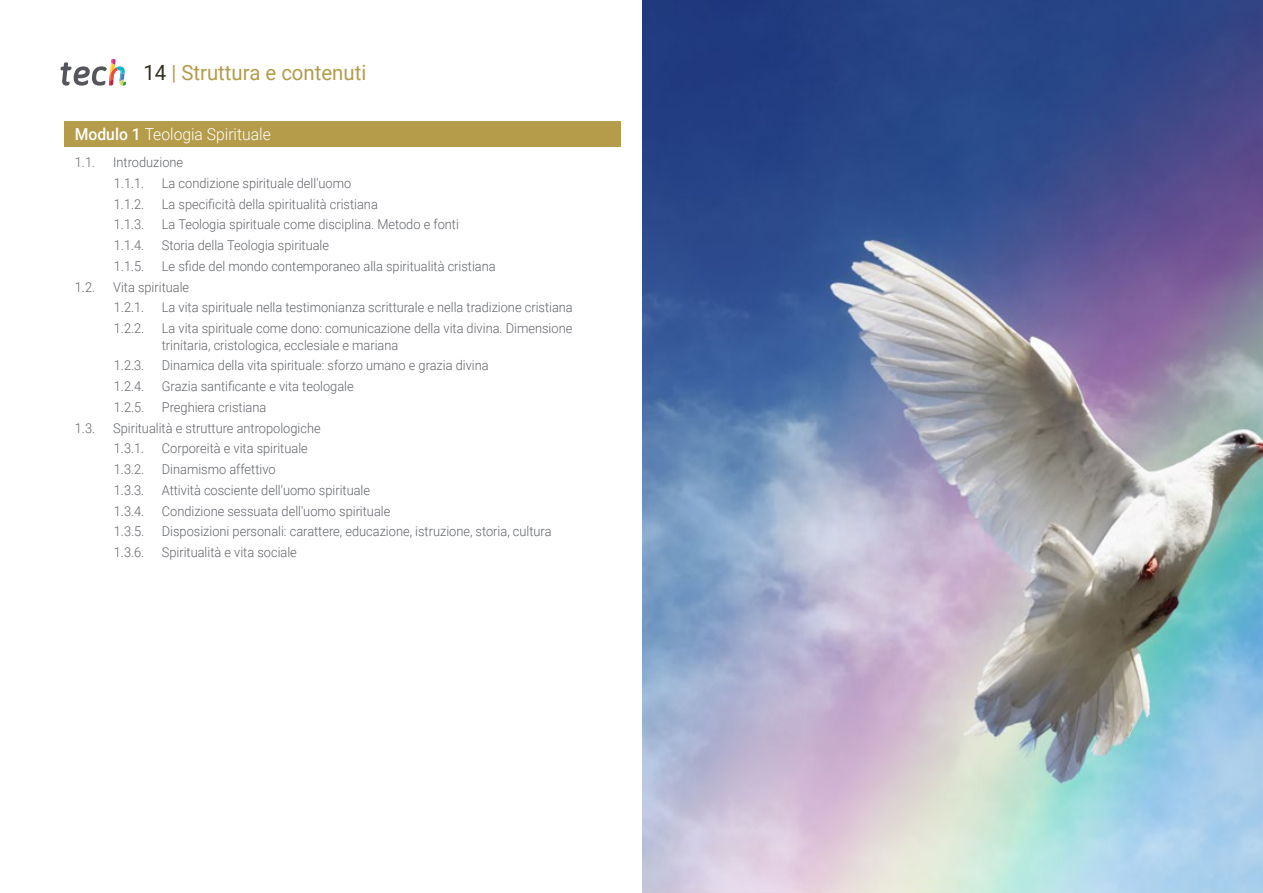
<style>
.page{position:relative;width:1263px;height:893px;background:#fff}
.page>*{position:absolute;margin:0;border:0;box-sizing:border-box;transform-origin:0 0}
.t1{font:21px "Roboto";color:#b49c4b}
.t2{font:300 16.5px "Roboto";color:#fff;scale:.95 1}
.t3{font:300 13.5px/20.7px "Roboto";color:#61646a;scale:.95 1}
.s1{color:#312e20}
.s2{font-weight:500}
</style>
<div class="page">
<div style="left:64px;top:121px;width:557px;height:25px;background:#b49c4b"></div>
<img style="left:642px;top:0;width:621px;height:893px">
<svg style="left:61px;top:59px;width:65px;height:27px"></svg>
<h1 class="t1" style="left:144px;top:57px;width:224px"><span class="s1">14</span> | Struttura e contenuti</h1>
<p class="t2" style="left:75px;top:123px;width:208px"><span class="s2">Modulo 1</span> Teologia Spirituale</p>
<p class="t3" style="left:75px;top:151px;width:23px">1.1.</p>
<p class="t3" style="left:113px;top:151px;width:75px">Introduzione<br>1.1.1.</p>
<p class="t3" style="left:162px;top:172px;width:201px">La condizione spirituale dell'uomo</p>
<p class="t3" style="left:114px;top:193px;width:34px">1.1.2.</p>
<p class="t3" style="left:162px;top:193px;width:229px">La specificità della spiritualità cristiana</p>
<p class="t3" style="left:114px;top:214px;width:34px">1.1.3.</p>
<p class="t3" style="left:162px;top:214px;width:314px">La Teologia spirituale come disciplina. Metodo e fonti</p>
<p class="t3" style="left:114px;top:234px;width:34px">1.1.4.</p>
<p class="t3" style="left:162px;top:234px;width:178px">Storia della Teologia spirituale</p>
<p class="t3" style="left:114px;top:255px;width:34px">1.1.5.</p>
<p class="t3" style="left:162px;top:255px;width:353px">Le sfide del mondo contemporaneo alla spiritualità cristiana</p>
<p class="t3" style="left:75px;top:276px;width:23px">1.2.</p>
<p class="t3" style="left:113px;top:276px;width:82px">Vita spirituale<br>1.2.1.</p>
<p class="t3" style="left:162px;top:297px;width:434px">La vita spirituale nella testimonianza scritturale e nella tradizione cristiana</p>
<p class="t3" style="left:114px;top:317px;width:34px">1.2.2.</p>
<p class="t3" style="left:162px;top:320px;width:434px;line-height:16.5px">La vita spirituale come dono: comunicazione della vita divina. Dimensione trinitaria, cristologica, ecclesiale e mariana</p>
<p class="t3" style="left:114px;top:355px;width:34px">1.2.3.</p>
<p class="t3" style="left:162px;top:355px;width:345px">Dinamica della vita spirituale: sforzo umano e grazia divina</p>
<p class="t3" style="left:114px;top:375px;width:34px">1.2.4.</p>
<p class="t3" style="left:162px;top:375px;width:203px">Grazia santificante e vita teologale</p>
<p class="t3" style="left:114px;top:396px;width:34px">1.2.5.</p>
<p class="t3" style="left:162px;top:396px;width:112px">Preghiera cristiana</p>
<p class="t3" style="left:75px;top:417px;width:23px">1.3.</p>
<p class="t3" style="left:113px;top:417px;width:220px">Spiritualità e strutture antropologiche<br>1.3.1.</p>
<p class="t3" style="left:162px;top:438px;width:155px">Corporeità e vita spirituale</p>
<p class="t3" style="left:114px;top:458px;width:34px">1.3.2.</p>
<p class="t3" style="left:162px;top:458px;width:121px">Dinamismo affettivo</p>
<p class="t3" style="left:114px;top:479px;width:34px">1.3.3.</p>
<p class="t3" style="left:162px;top:479px;width:221px">Attività cosciente dell'uomo spirituale</p>
<p class="t3" style="left:114px;top:500px;width:34px">1.3.4.</p>
<p class="t3" style="left:162px;top:500px;width:242px">Condizione sessuata dell'uomo spirituale</p>
<p class="t3" style="left:114px;top:521px;width:34px">1.3.5.</p>
<p class="t3" style="left:162px;top:521px;width:412px">Disposizioni personali: carattere, educazione, istruzione, storia, cultura</p>
<p class="t3" style="left:114px;top:541px;width:34px">1.3.6.</p>
<p class="t3" style="left:162px;top:541px;width:144px">Spiritualità e vita sociale</p>
</div>
